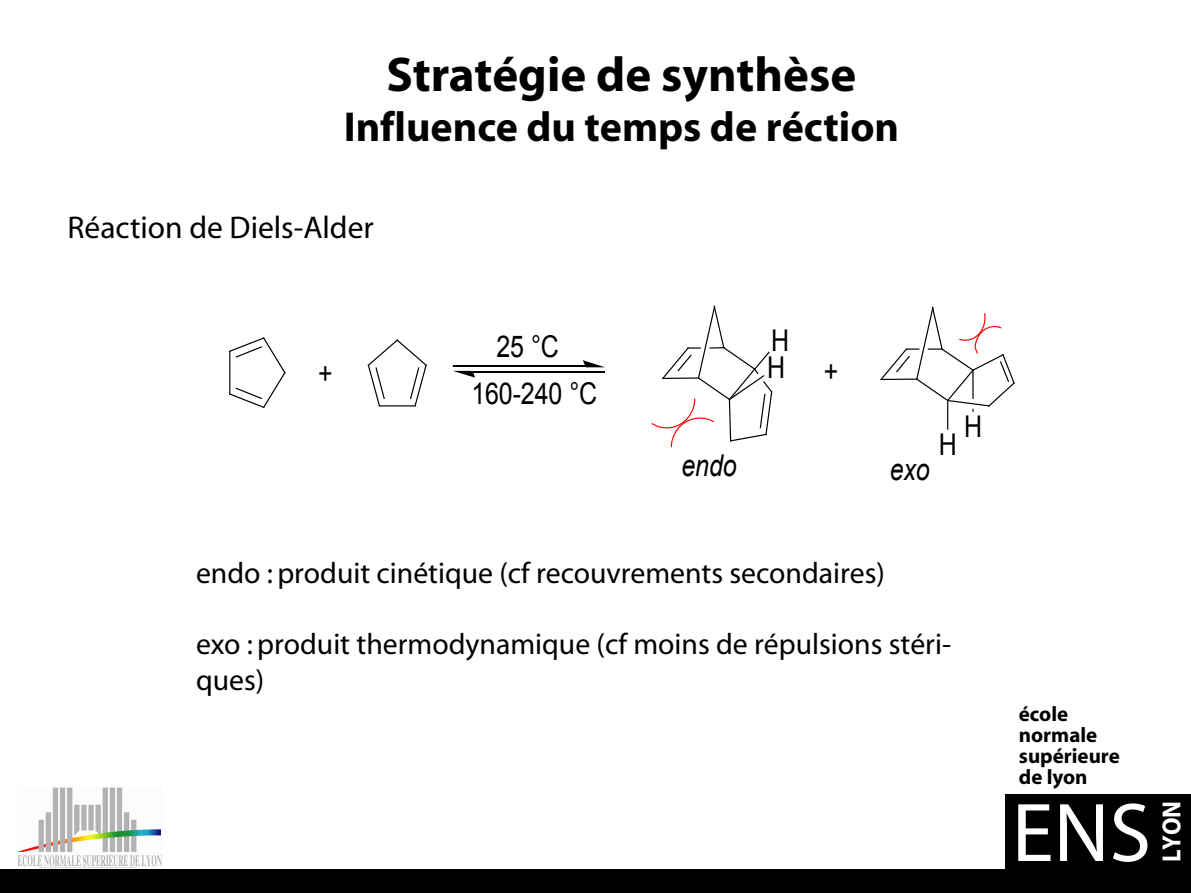
<style>
.page{position:relative;width:1191px;height:893px;background:#fff}
.page>*{position:absolute;margin:0;border:0;box-sizing:border-box;transform-origin:0 0}
.t1{font:84px "Myriad";color:#fff}
.t2{font:700 49px "Myriad";color:#000}
.t3{font:700 42px "Myriad";color:#000}
.t4{font:31.5px "Myriad";color:#000}
.t5{font:29.93px/46.7px "Arial";letter-spacing:-.01em;color:#000;text-align:center;scale:.83 1}
.t6{font:italic 29.93px "Arial";letter-spacing:-.01em;color:#000;scale:.83 1}
.t7{font:29.75px/35.7px "Myriad";color:#000}
.t8{font:700 26.25px "Myriad";color:#fff;scale:.93 1}
.t9{font:700 21px/21px "Myriad";color:#000}
</style>
<div class="page">
<div style="left:1005px;top:794px;width:186px;height:99px;background:#000"></div>
<div style="left:0;top:870px;width:1191px;height:23px;background:#000"></div>
<img style="left:17px;top:787px;width:145px;height:81px">
<svg style="left:229px;top:337px;width:57px;height:71px"></svg>
<svg style="left:367px;top:339px;width:60px;height:68px"></svg>
<svg style="left:583px;top:360px;width:21px;height:7px"></svg>
<svg style="left:453px;top:371px;width:22px;height:7px"></svg>
<hr style="left:453px;top:366px;width:133px;height:1px;background:#000">
<hr style="left:472px;top:371px;width:133px;height:2px;background:#000">
<svg style="left:651px;top:305px;width:122px;height:143px"></svg>
<svg style="left:880px;top:306px;width:135px;height:123px"></svg>
<p class="t2" style="left:387px;top:49px;width:471px">Stratégie de synthèse</p>
<p class="t3" style="left:344px;top:106px;width:557px">Influence du temps de réction</p>
<p class="t4" style="left:68px;top:211px;width:308px">Réaction de Diels-Alder</p>
<p class="t5" style="left:318px;top:350px;width:19px">+</p>
<p class="t5" style="left:471px;top:323px;width:153px">25 °C<br>160-240 °C</p>
<p class="t5" style="left:767px;top:326px;width:28px;line-height:27.8px;text-align:left">H<br>H</p>
<p class="t6" style="left:681px;top:446px;width:68px">endo</p>
<p class="t5" style="left:823px;top:348px;width:19px">+</p>
<p class="t6" style="left:889px;top:450px;width:50px">exo</p>
<p class="t5" style="left:938px;top:422px;width:23px">H</p>
<p class="t5" style="left:964px;top:403px;width:23px">H</p>
<p class="t7" style="left:196px;top:556px;width:690px">endo : produit cinétique (cf recouvrements secondaires)</p>
<p class="t7" style="left:196px;top:628px;width:756px">exo : produit thermodynamique (cf moins de répulsions stéri&shy;ques)</p>
<p class="t9" style="left:1018px;top:704px;width:102px">école normale supérieure de lyon</p>
<p class="t1" style="left:1012px;top:791px;width:141px">ENS</p>
<p class="t8" style="left:1158px;top:862px;width:67px;rotate:-90deg">LYON</p>
</div>
